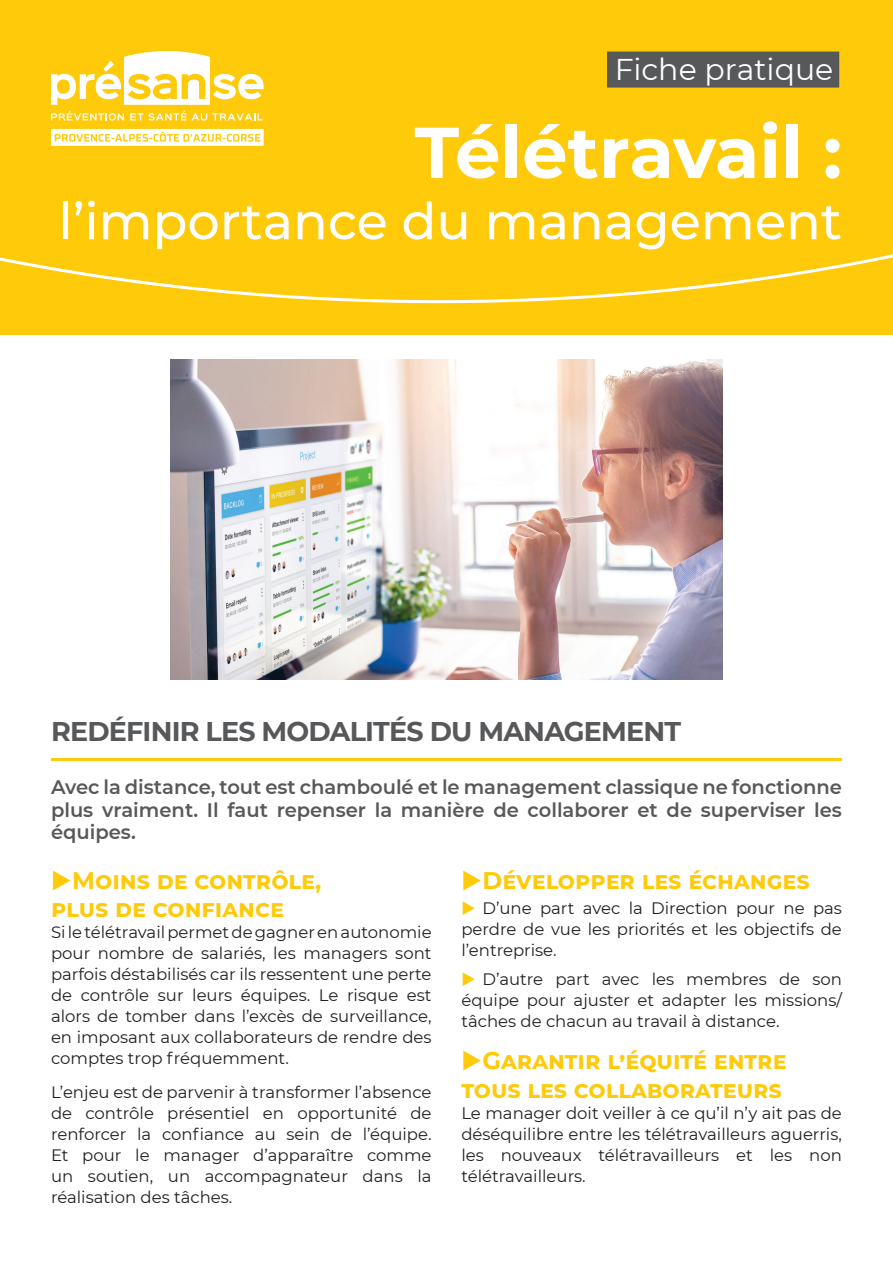
<style>
.page{position:relative;width:893px;height:1263px;background:#fff}
.page>*{position:absolute;margin:0;border:0;box-sizing:border-box;transform-origin:0 0}
.t1{font:700 72px "Montserrat";color:#fff}
.t2{font:500 51px "Montserrat";color:#fff}
.t3{font:30px "Montserrat";color:#fff}
.t4{font:700 27px "Montserrat";letter-spacing:-.03em;color:#57585a}
.t5{font:700 24px/28.8px "Montserrat";color:#feca0a}
.t6{font:600 19.5px/22.5px "Montserrat";color:#57585a;text-align:justify}
.t7{font:16.5px/21px "Montserrat";color:#231f20;text-align:justify}
</style>
<div class="page">
<div style="left:0;top:0;width:893px;height:335px;background:#feca0a"></div>
<div style="left:607px;top:52px;width:232px;height:36px;background:#57585a"></div>
<svg style="left:0;top:254px;width:893px;height:50px"></svg>
<svg style="left:51px;top:51px;width:213px;height:70px"></svg>
<svg style="left:51px;top:129px;width:213px;height:17px;background:#fef4cd"></svg>
<hr style="left:51px;top:758px;width:791px;height:3px;background:#feca0a">
<img style="left:170px;top:360px;width:553px;height:319px">
<h3 class="t3" style="left:615px;top:49px;width:220px">Fiche pratique</h3>
<h1 class="t1" style="left:415px;top:101px;width:429px">Télétravail :</h1>
<h2 class="t2" style="left:59px;top:186px;width:785px">l’importance du management</h2>
<h3 class="t4" style="left:51px;top:711px;width:632px">REDÉFINIR LES MODALITÉS DU MANAGEMENT</h3>
<p class="t6" style="left:51px;top:775px;width:792px">Avec la distance, tout est chamboulé et le management classique ne fonctionne plus vraiment. Il faut repenser la manière de collaborer et de superviser les équipes.</p>
<h3 class="t5" style="left:51px;top:864px;width:272px;text-indent:21px">Moins de contrôle, plus de confiance</h3>
<p class="t7" style="left:51px;top:921px;width:382px">Si le télétravail permet de gagner en autonomie pour nombre de salariés, les managers sont parfois déstabilisés car ils ressentent une perte de contrôle sur leurs équipes. Le risque est alors de tomber dans l’excès de surveillance, en imposant aux collaborateurs de rendre des comptes trop fréquemment.</p>
<p class="t7" style="left:51px;top:1081px;width:382px">L’enjeu est de parvenir à transformer l’absence de contrôle présentiel en opportunité de renforcer la confiance au sein de l’équipe.<br>Et pour le manager d’apparaître comme un soutien, un accompagnateur dans la réalisation des tâches.</p>
<h3 class="t5" style="left:483px;top:864px;width:328px">Développer les échanges</h3>
<p class="t7" style="left:461px;top:897px;width:382px;text-indent:21px">D’une part avec la Direction pour ne pas perdre de vue les priorités et les objectifs de l’entreprise.</p>
<p class="t7" style="left:461px;top:968px;width:382px;text-indent:21px">D’autre part avec les membres de son équipe pour ajuster et adapter les missions/ tâches de chacun au travail à distance.</p>
<h3 class="t5" style="left:461px;top:1045px;width:327px;text-align:right">Garantir l’équité entre tous les collaborateurs</h3>
<p class="t7" style="left:461px;top:1102px;width:382px">Le manager doit veiller à ce qu’il n’y ait pas de déséquilibre entre les télétravailleurs aguerris, les nouveaux télétravailleurs et les non télétravailleurs.</p>
</div>
